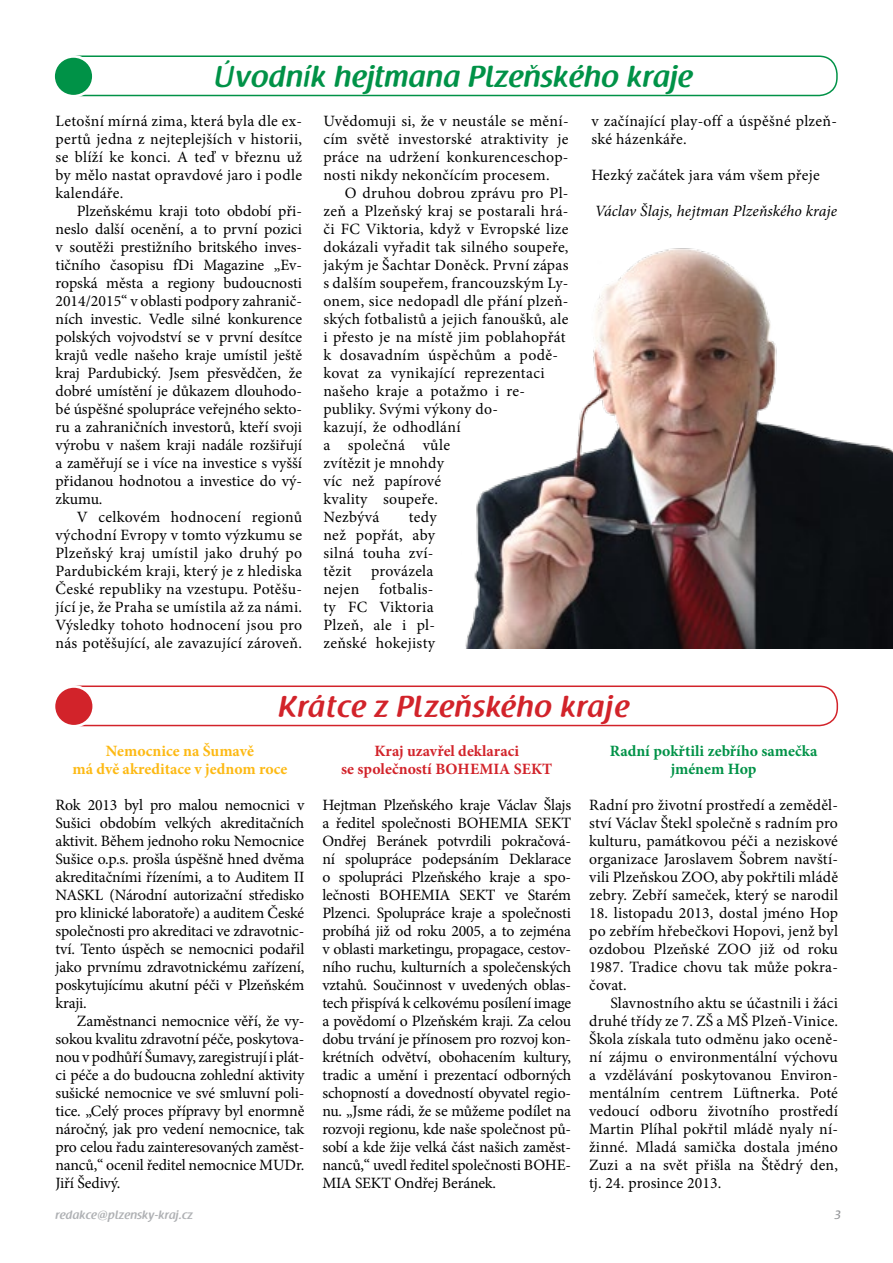
<style>
.page{position:relative;width:893px;height:1263px;background:#fff}
.page>*{position:absolute;margin:0;border:0;box-sizing:border-box;transform-origin:0 0}
.t1{font:600 30px "Raspoutine";letter-spacing:.025em;color:#009247}
.t2{font:600 30px "Raspoutine";letter-spacing:.045em;color:#d2232a}
.t3{font:15.75px/18px "Minion Pro";letter-spacing:.015em;color:#000;text-align:justify}
.t4{font:700 15.75px/18px "Minion Pro";color:#d2232a;text-align:center}
.t5{font:700 15.75px/18px "Minion Pro";color:#fdb913;text-align:center}
.t6{font:700 15.75px/18px "Minion Pro";color:#009247;text-align:center}
.t7{font:italic 15.75px "Minion Pro";letter-spacing:.005em;color:#000}
.t8{font:600 12px "Raspoutine";letter-spacing:.025em;color:#afb1b4}
.t9{font:12px "Raspoutine Classic";color:#939598}
.t10{font:600 7.5px "Raspoutine";color:#009247;scale:2 1}
</style>
<div class="page">
<div style="left:58px;top:55px;width:780px;height:41px;border:2px solid #009247;border-radius:18px"></div>
<div style="left:54px;top:56px;width:39px;height:40px;background:#009247;border-radius:50%"></div>
<div style="left:52px;top:55px;width:43px;height:43px;border:3px solid #fff;border-radius:50%"></div>
<div style="left:58px;top:685px;width:780px;height:41px;border:2px solid #d2232a;border-radius:18px"></div>
<div style="left:54px;top:686px;width:40px;height:40px;background:#d2232a;border-radius:50%"></div>
<div style="left:53px;top:685px;width:42px;height:43px;border:3px solid #fff;border-radius:50%"></div>
<img style="left:465px;top:248px;width:428px;height:400px">
<h1 class="t1" style="left:214px;top:60px;width:480px">Úvodník hejtmana Plzenského kraje</h1>
<p class="t10" style="left:530px;top:63px;width:5px">v</p>
<p class="t3" style="left:56px;top:112px;width:248px">Letošní mírná zima, která byla dle ex&shy;pertů jedna z nejteplejších v historii, se blíží ke konci. A teď v březnu už by mělo nastat opravdové jaro i podle kalendáře.</p>
<p class="t3" style="left:56px;top:202px;width:248px;text-indent:21px">Plzeňskému kraji toto období při&shy;neslo další ocenění, a to první pozici v soutěži prestižního britského inves&shy;tičního časopisu fDi Magazine „Ev&shy;ropská města a regiony budoucnosti 2014/2015“ v oblasti podpory zahranič&shy;ních investic. Vedle silné konkurence polských vojvodství se v první desítce krajů vedle našeho kraje umístil ještě kraj Pardubický. Jsem přesvědčen, že dobré umístění je důkazem dlouhodo&shy;bé úspěšné spolupráce veřejného sekto&shy;ru a zahraničních investorů, kteří svoji výrobu v našem kraji nadále rozšiřují a zaměřují se i více na investice s vyšší přidanou hodnotou a investice do vý&shy;zkumu.</p>
<p class="t3" style="left:56px;top:508px;width:248px;text-indent:21px">V celkovém hodnocení regionů východní Evropy v tomto výzkumu se Plzeňský kraj umístil jako druhý po Pardubickém kraji, který je z hlediska České republiky na vzestupu. Potěšu&shy;jící je, že Praha se umístila až za námi.<br>Výsledky tohoto hodnocení jsou pro nás potěšující, ale zavazující zároveň.</p>
<p class="t3" style="left:323px;top:112px;width:247px">Uvědomuji si, že v neustále se mění&shy;cím světě investorské atraktivity je práce na udržení konkurenceschop&shy;nosti nikdy nekončícím procesem.</p>
<p class="t3" style="left:323px;top:184px;width:247px;text-align:left;text-indent:21px">O druhou dobrou zprávu pro Pl&shy;zeň a Plzeňský kraj se postarali hrá&shy;či FC Viktoria, když v Evropské lize dokázali vyřadit tak silného soupeře, jakým je Šachtar Doněck. První zápas s dalším soupeřem, francouzským Ly&shy;onem, sice nedopadl dle přání plzeň&shy;ských fotbalistů a jejich fanoušků, ale i přesto je na místě jim poblahopřát k dosavadním úspěchům a podě&shy;kovat za vynikající reprezentaci našeho kraje a potažmo i re&shy;publiky. Svými výkony do-<br>kazují, že odhodlání<br>a společná vůle<br>zvítězit je mnohdy<br>víc než papírové<br>kvality soupeře.<br>Nezbývá</p>
<p class="t3" style="left:323px;top:508px;width:115px;text-align:left;text-indent:85px">tedy než popřát, aby silná touha zví&shy;tězit provázela nejen</p>
<p class="t3" style="left:323px;top:580px;width:113px;text-indent:56px">fotbalis&shy;ty FC Viktoria Plzeň, ale i pl&shy;zeňské hokejisty</p>
<p class="t3" style="left:591px;top:112px;width:247px">v začínající play-off a úspěšné plzeň&shy;ské házenkáře.</p>
<p class="t3" style="left:591px;top:166px;width:230px">Hezký začátek jara vám všem přeje</p>
<p class="t7" style="left:595px;top:200px;width:244px">Václav Šlajs, hejtman Plzeňského kraje</p>
<h1 class="t2" style="left:278px;top:690px;width:352px">Krátce z Plzenˇského kraje</h1>
<p class="t5" style="left:72px;top:742px;width:217px">Nemocnice na Šumavě<br>má dvě akreditace v jednom roce</p>
<p class="t3" style="left:56px;top:796px;width:250px">Rok 2013 byl pro malou nemocnici v Sušici obdobím velkých akreditačních aktivit. Během jednoho roku Nemocnice Sušice o.p.s. prošla úspěšně hned dvěma akreditačními řízeními, a to Auditem II NASKL (Národní autorizační středisko pro klinické laboratoře) a auditem České společnosti pro akreditaci ve zdravotnic&shy;tví. Tento úspěch se nemocnici podařil jako prvnímu zdravotnickému zařízení, poskytujícímu akutní péči v Plzeňském kraji.</p>
<p class="t3" style="left:56px;top:1012px;width:250px;text-indent:21px">Zaměstnanci nemocnice věří, že vy&shy;sokou kvalitu zdravotní péče, poskytova&shy;nou v podhůří Šumavy, zaregistrují i plát&shy;ci péče a do budoucna zohlední aktivity sušické nemocnice ve své smluvní poli&shy;tice. „Celý proces přípravy byl enormně náročný, jak pro vedení nemocnice, tak pro celou řadu zainteresovaných zaměst&shy;nanců,“ ocenil ředitel nemocnice MUDr.<br>Jiří Šedivý.</p>
<p class="t4" style="left:341px;top:742px;width:213px">Kraj uzavřel deklaraci<br>se společností Bohemia Sekt</p>
<p class="t3" style="left:322px;top:796px;width:250px">Hejtman Plzeňského kraje Václav Šlajs a ředitel společnosti BOHEMIA SEKT Ondřej Beránek potvrdili pokračová&shy;ní spolupráce podepsáním Deklarace o spolupráci Plzeňského kraje a spo&shy;lečnosti BOHEMIA SEKT ve Starém Plzenci. Spolupráce kraje a společnosti probíhá již od roku 2005, a to zejména v oblasti marketingu, propagace, cestov&shy;ního ruchu, kulturních a společenských vztahů. Součinnost v uvedených oblas&shy;tech přispívá k celkovému posílení image a povědomí o Plzeňském kraji. Za celou dobu trvání je přínosem pro rozvoj kon&shy;krétních odvětví, obohacením kultury, tradic a umění i prezentací odborných schopností a dovedností obyvatel regio&shy;nu. „Jsme rádi, že se můžeme podílet na rozvoji regionu, kde naše společnost pů&shy;sobí a kde žije velká část našich zaměst&shy;nanců,“ uvedl ředitel společnosti BOHE-MIA SEKT Ondřej Beránek.</p>
<p class="t6" style="left:610px;top:742px;width:209px">Radní pokřtili zebřího samečka jménem Hop</p>
<p class="t3" style="left:589px;top:796px;width:250px">Radní pro životní prostředí a zeměděl&shy;ství Václav Štekl společně s radním pro kulturu, památkovou péči a neziskové organizace Jaroslavem Šobrem navští&shy;vili Plzeňskou ZOO, aby pokřtili mládě zebry. Zebří sameček, který se narodil</p>
<p class="t3" style="left:589px;top:904px;width:250px">18. listopadu 2013, dostal jméno Hop po zebřím hřebečkovi Hopovi, jenž byl ozdobou Plzeňské ZOO již od roku 1987. Tradice chovu tak může pokra&shy;čovat.</p>
<p class="t3" style="left:589px;top:994px;width:250px;text-indent:21px">Slavnostního aktu se účastnili i žáci druhé třídy ze 7. ZŠ a MŠ Plzeň-Vinice.<br>Škola získala tuto odměnu jako oceně&shy;ní zájmu o environmentální výchovu a vzdělávání poskytovanou Environ&shy;mentálním centrem Lüftnerka. Poté vedoucí odboru životního prostředí Martin Plíhal pokřtil mládě nyaly ní&shy;žinné. Mladá samička dostala jméno Zuzi a na svět přišla na Štědrý den, tj. 24. prosince 2013.</p>
<p class="t8" style="left:56px;top:1208px;width:139px">redakce@plzensky-kraj.cz</p>
<p class="t9" style="left:834px;top:1208px;width:8px">3</p>
</div>
